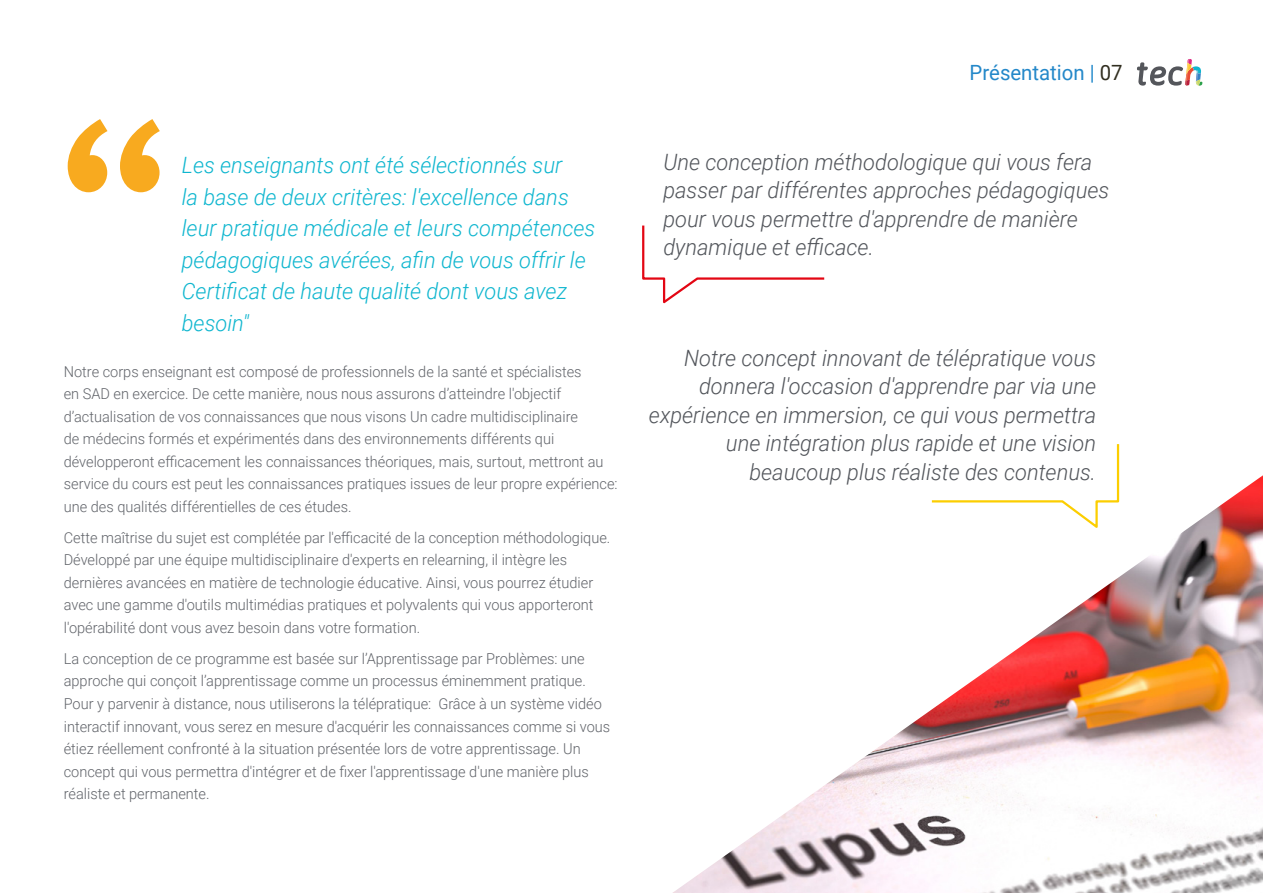
<style>
.page{position:relative;width:1263px;height:893px;background:#fff}
.page>*{position:absolute;margin:0;border:0;box-sizing:border-box;transform-origin:0 0}
.t1{font:italic 300 22.5px/28.5px "Roboto";color:#52555b;text-align:right}
.t2{font:italic 300 22.5px/31.5px "Roboto";color:#0fb6cf}
.t3{font:21px "Roboto";color:#2488c9}
.t4{font:300 15px/22.5px "Roboto";color:#61646a}
.s1{color:#2289cb}
.s2{color:#312e20}
</style>
<div class="page">
<svg style="left:68px;top:119px;width:92px;height:73px"></svg>
<svg style="left:1116px;top:444px;width:4px;height:31px"></svg>
<img style="left:673px;top:475px;width:590px;height:418px">
<svg style="left:642px;top:225px;width:183px;height:79px"></svg>
<svg style="left:1137px;top:59px;width:65px;height:27px"></svg>
<h1 class="t2" style="left:182px;top:149px;width:415px">Les enseignants ont été sélectionnés sur<br>la base de deux critères: l'excellence dans leur pratique médicale et leurs compétences pédagogiques avérées, afin de vous offrir le Certificat de haute qualité dont vous avez besoin"</h1>
<p class="t4" style="left:64px;top:360px;width:555px">Notre corps enseignant est composé de professionnels de la santé et spécialistes<br>en SAD en exercice. De cette manière, nous nous assurons d’atteindre l'objectif d’actualisation de vos connaissances que nous visons Un cadre multidisciplinaire<br>de médecins formés et expérimentés dans des environnements différents qui développeront efficacement les connaissances théoriques, mais, surtout, mettront au service du cours est peut les connaissances pratiques issues de leur propre expérience: une des qualités différentielles de ces études.</p>
<p class="t4" style="left:64px;top:526px;width:548px">Cette maîtrise du sujet est complétée par l'efficacité de la conception méthodologique.<br>Développé par une équipe multidisciplinaire d'experts en relearning, il intègre les dernières avancées en matière de technologie éducative. Ainsi, vous pourrez étudier avec une gamme d'outils multimédias pratiques et polyvalents qui vous apporteront l'opérabilité dont vous avez besoin dans votre formation.</p>
<p class="t4" style="left:64px;top:647px;width:548px">La conception de ce programme est basée sur l’Apprentissage par Problèmes: une approche qui conçoit l’apprentissage comme un processus éminemment pratique.<br>Pour y parvenir à distance, nous utiliserons la télépratique: Grâce à un système vidéo interactif innovant, vous serez en mesure d'acquérir les connaissances comme si vous étiez réellement confronté à la situation présentée lors de votre apprentissage. Un concept qui vous permettra d'intégrer et de fixer l'apprentissage d'une manière plus réaliste et permanente.</p>
<h2 class="t3" style="left:970px;top:57px;width:155px">Présentation <span class="s1">|</span> <span class="s2">07</span></h2>
<h1 class="t1" style="left:663px;top:147px;width:447px;text-align:left">Une conception méthodologique qui vous fera passer par différentes approches pédagogiques pour vous permettre d'apprendre de manière dynamique et efficace.</h1>
<h1 class="t1" style="left:649px;top:342px;width:449px">Notre concept innovant de télépratique vous donnera l'occasion d'apprendre par via une expérience en immersion, ce qui vous permettra une intégration plus rapide et une vision beaucoup plus réaliste des contenus.</h1>
</div>
